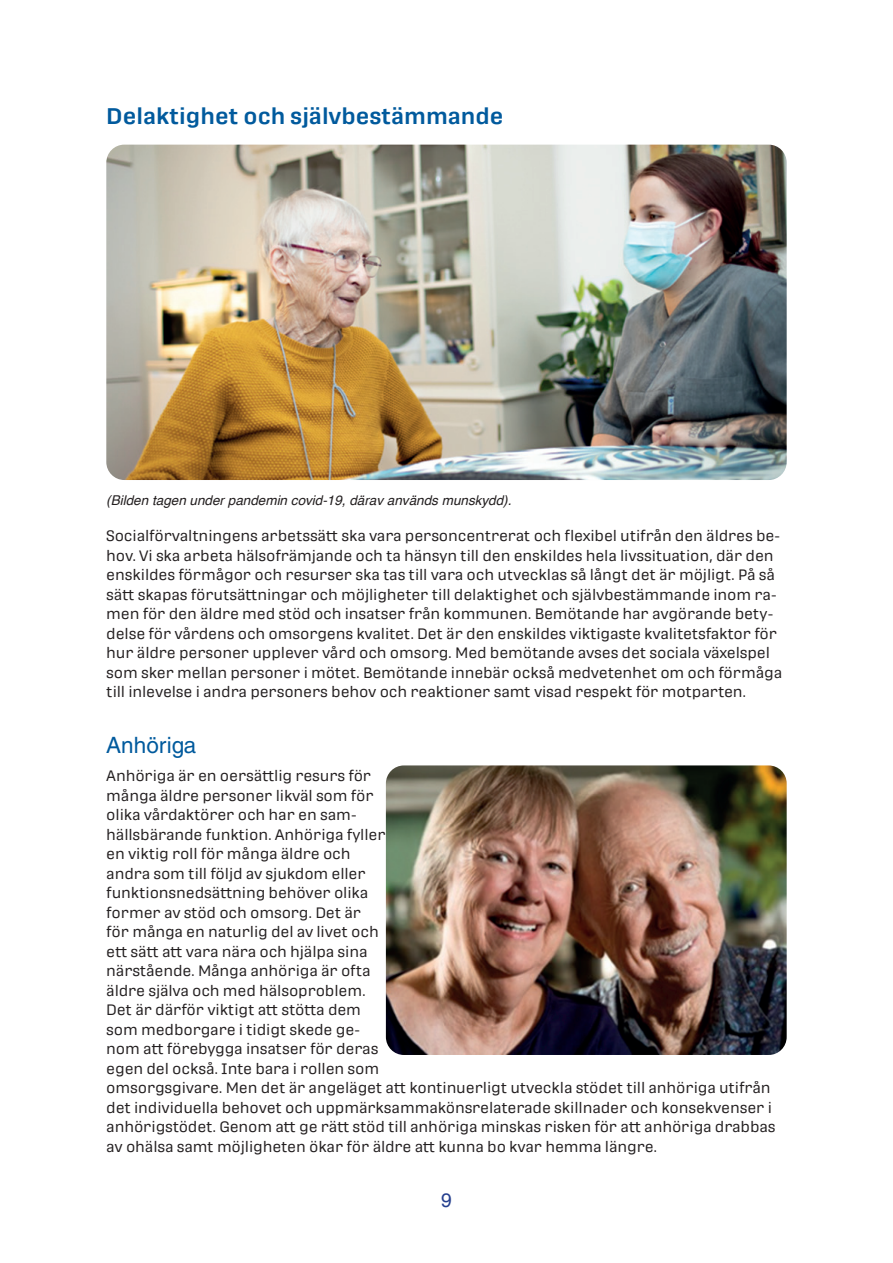
<style>
.page{position:relative;width:893px;height:1263px;background:#fff}
.page>*{position:absolute;margin:0;border:0;box-sizing:border-box;transform-origin:0 0}
.t1{font:600 22.5px "Protipo Wide";color:#015a9d}
.t2{font:22.5px "Helvetica LT Std";color:#015a9d}
.t3{font:19.5px "Helvetica";color:#253f8e}
.t4{font:15px/19.5px "Protipo Wide";letter-spacing:-.01em;color:#231f20}
.t5{font:italic 13.5px "Helvetica";color:#231f20}
</style>
<div class="page">
<img style="left:106px;top:145px;width:681px;height:335px">
<img style="left:386px;top:765px;width:401px;height:290px">
<h1 class="t1" style="left:106px;top:103px;width:399px">Delaktighet och självbestämmande</h1>
<p class="t5" style="left:106px;top:489px;width:407px">(Bilden tagen under pandemin covid-19, därav används munskydd).</p>
<p class="t4" style="left:106px;top:526px;width:677px">Socialförvaltningens arbetssätt ska vara personcentrerat och flexibel utifrån den äldres be&shy;hov. Vi ska arbeta hälsofrämjande och ta hänsyn till den enskildes hela livssituation, där den enskildes förmågor och resurser ska tas till vara och utvecklas så långt det är möjligt. På så sätt skapas förutsättningar och möjligheter till delaktighet och självbestämmande inom ra&shy;men för den äldre med stöd och insatser från kommunen. Bemötande har avgörande bety&shy;delse för vårdens och omsorgens kvalitet. Det är den enskildes viktigaste kvalitetsfaktor för hur äldre personer upplever vård och omsorg. Med bemötande avses det sociala växelspel som sker mellan personer i mötet. Bemötande innebär också medvetenhet om och förmåga till inlevelse i andra personers behov och reaktioner samt visad respekt för motparten.</p>
<h1 class="t2" style="left:106px;top:732px;width:91px">Anhöriga</h1>
<p class="t4" style="left:106px;top:766px;width:671px">Anhöriga är en oersättlig resurs för<br>många äldre personer likväl som för<br>olika vårdaktörer och har en sam-<br>hällsbärande funktion. Anhöriga fyller<br>en viktig roll för många äldre och<br>andra som till följd av sjukdom eller<br>funktionsnedsättning behöver olika<br>former av stöd och omsorg. Det är<br>för många en naturlig del av livet och<br>ett sätt att vara nära och hjälpa sina<br>närstående. Många anhöriga är ofta<br>äldre själva och med hälsoproblem.<br>Det är därför viktigt att stötta dem<br>som medborgare i tidigt skede ge-<br>nom att förebygga insatser för deras<br>egen del också. Inte bara i rollen som<br>omsorgsgivare. Men det är angeläget att kontinuerligt utveckla stödet till anhöriga utifrån det individuella behovet och uppmärksammakönsrelaterade skillnader och konsekvenser i anhörigstödet. Genom att ge rätt stöd till anhöriga minskas risken för att anhöriga drabbas av ohälsa samt möjligheten ökar för äldre att kunna bo kvar hemma längre.</p>
<h2 class="t3" style="left:441px;top:1185px;width:12px">9</h2>
</div>
